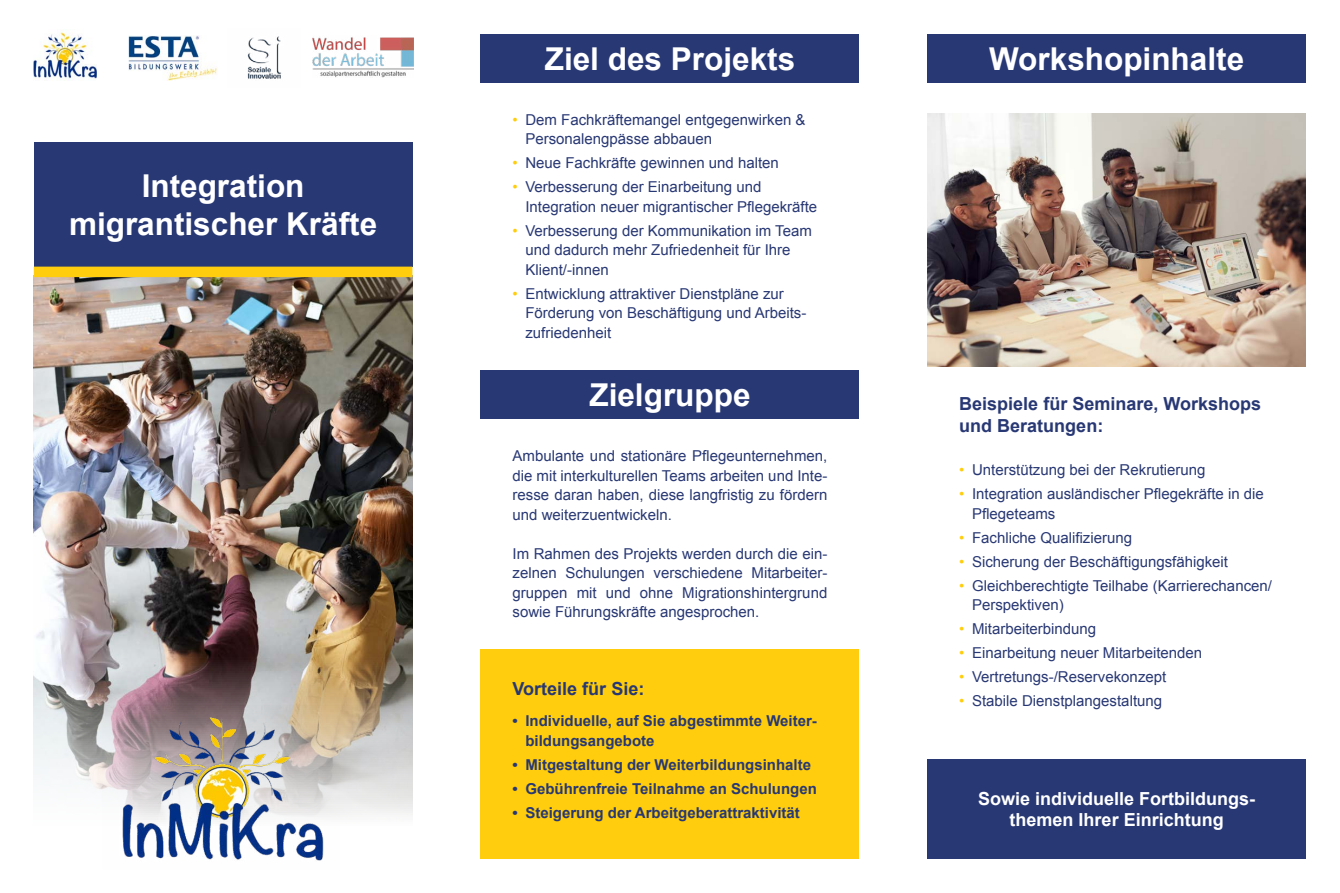
<style>
.page{position:relative;width:1340px;height:893px;background:#fff}
.page>*{position:absolute;margin:0;border:0;box-sizing:border-box;transform-origin:0 0}
.t1{font:700 31.5px/37.8px "Arial";color:#fff;text-align:center}
.t2{font:700 18px/21.6px "Arial";color:#283874}
.t3{font:700 18px/21.6px "Arial";color:#fff;text-align:center}
.t4{font:15px/19.5px "Arial";color:#283874}
.t5{font:700 15px/19.5px "Arial";color:#283874}
.s1{color:#ffcd0d}
</style>
<div class="page">
<img style="left:34px;top:277px;width:378px;height:540px">
<div style="left:34px;top:142px;width:378px;height:125px;background:#283874"></div>
<div style="left:34px;top:267px;width:378px;height:10px;background:#ffcd0d"></div>
<img style="left:103px;top:706px;width:236px;height:155px">
<div style="left:480px;top:34px;width:379px;height:49px;background:#283874"></div>
<div style="left:927px;top:34px;width:378px;height:49px;background:#283874"></div>
<img style="left:927px;top:114px;width:378px;height:252px">
<div style="left:480px;top:370px;width:379px;height:49px;background:#283874"></div>
<div style="left:480px;top:649px;width:379px;height:210px;background:#ffcd0d"></div>
<div style="left:927px;top:760px;width:378px;height:99px;background:#283874"></div>
<img style="left:313px;top:37px;width:100px;height:40px">
<img style="left:128px;top:36px;width:89px;height:45px">
<img style="left:33px;top:32px;width:64px;height:47px">
<img style="left:247px;top:36px;width:34px;height:43px">
<h1 class="t1" style="left:69px;top:168px;width:310px">Integration migrantischer Kräfte</h1>
<h1 class="t1" style="left:545px;top:41px;width:252px">Ziel des Projekts</h1>
<h1 class="t1" style="left:989px;top:41px;width:256px">Workshopinhalte</h1>
<p class="t4" style="left:525px;top:110px;width:282px;text-indent:-13px"><span class="s1">•</span> Dem Fachkräftemangel entgegenwirken &amp;<br>Personalengpässe abbauen</p>
<p class="t4" style="left:512px;top:153px;width:268px"><span class="s1">•</span> Neue Fachkräfte gewinnen und halten</p>
<p class="t4" style="left:525px;top:177px;width:293px;text-indent:-13px"><span class="s1">•</span> Verbesserung der Einarbeitung und<br>Integration neuer migrantischer Pflegekräfte</p>
<p class="t4" style="left:525px;top:221px;width:288px;text-indent:-13px"><span class="s1">•</span> Verbesserung der Kommunikation im Team und dadurch mehr Zufriedenheit für Ihre<br>Klient/-innen</p>
<p class="t4" style="left:525px;top:284px;width:283px;text-indent:-13px"><span class="s1">•</span> Entwicklung attraktiver Dienstpläne zur<br>Förderung von Beschäftigung und Arbeits&shy;zufriedenheit</p>
<h1 class="t1" style="left:589px;top:377px;width:163px">Zielgruppe</h1>
<p class="t4" style="left:512px;top:446px;width:316px;text-align:justify">Ambulante und stationäre Pflegeunternehmen, die mit interkulturellen Teams arbeiten und Inte&shy;resse daran haben, diese langfristig zu fördern und weiterzuentwickeln.</p>
<p class="t4" style="left:512px;top:544px;width:316px;text-align:justify">Im Rahmen des Projekts werden durch die ein&shy;zelnen Schulungen verschiedene Mitarbeiter&shy;gruppen mit und ohne Migrationshintergrund sowie Führungskräfte angesprochen.</p>
<p class="t2" style="left:512px;top:678px;width:133px">Vorteile für Sie:</p>
<p class="t5" style="left:525px;top:711px;width:293px;text-indent:-13px">• Individuelle, auf Sie abgestimmte Weiter&shy;bildungsangebote</p>
<p class="t5" style="left:512px;top:755px;width:300px">• Mitgestaltung der Weiterbildungsinhalte</p>
<p class="t5" style="left:512px;top:779px;width:306px">• Gebührenfreie Teilnahme an Schulungen</p>
<p class="t5" style="left:512px;top:803px;width:289px">• Steigerung der Arbeitgeberattraktivität</p>
<p class="t2" style="left:959px;top:394px;width:303px">Beispiele für Seminare, Workshops und Beratungen:</p>
<p class="t4" style="left:959px;top:460px;width:248px"><span class="s1">•</span> Unterstützung bei der Rekrutierung</p>
<p class="t4" style="left:972px;top:484px;width:293px;text-indent:-13px"><span class="s1">•</span> Integration ausländischer Pflegekräfte in die<br>Pflegeteams</p>
<p class="t4" style="left:959px;top:528px;width:174px"><span class="s1">•</span> Fachliche Qualifizierung</p>
<p class="t4" style="left:959px;top:552px;width:270px"><span class="s1">•</span> Sicherung der Beschäftigungsfähigkeit</p>
<p class="t4" style="left:972px;top:576px;width:301px;text-indent:-13px"><span class="s1">•</span> Gleichberechtigte Teilhabe (Karrierechancen/<br>Perspektiven)</p>
<p class="t4" style="left:959px;top:619px;width:138px"><span class="s1">•</span> Mitarbeiterbindung</p>
<p class="t4" style="left:959px;top:643px;width:244px"><span class="s1">•</span> Einarbeitung neuer Mitarbeitenden</p>
<p class="t4" style="left:959px;top:667px;width:208px"><span class="s1">•</span> Vertretungs-/Reservekonzept</p>
<p class="t4" style="left:959px;top:691px;width:204px"><span class="s1">•</span> Stabile Dienstplangestaltung</p>
<p class="t3" style="left:978px;top:788px;width:279px">Sowie individuelle Fortbildungs&shy;themen Ihrer Einrichtung</p>
</div>
